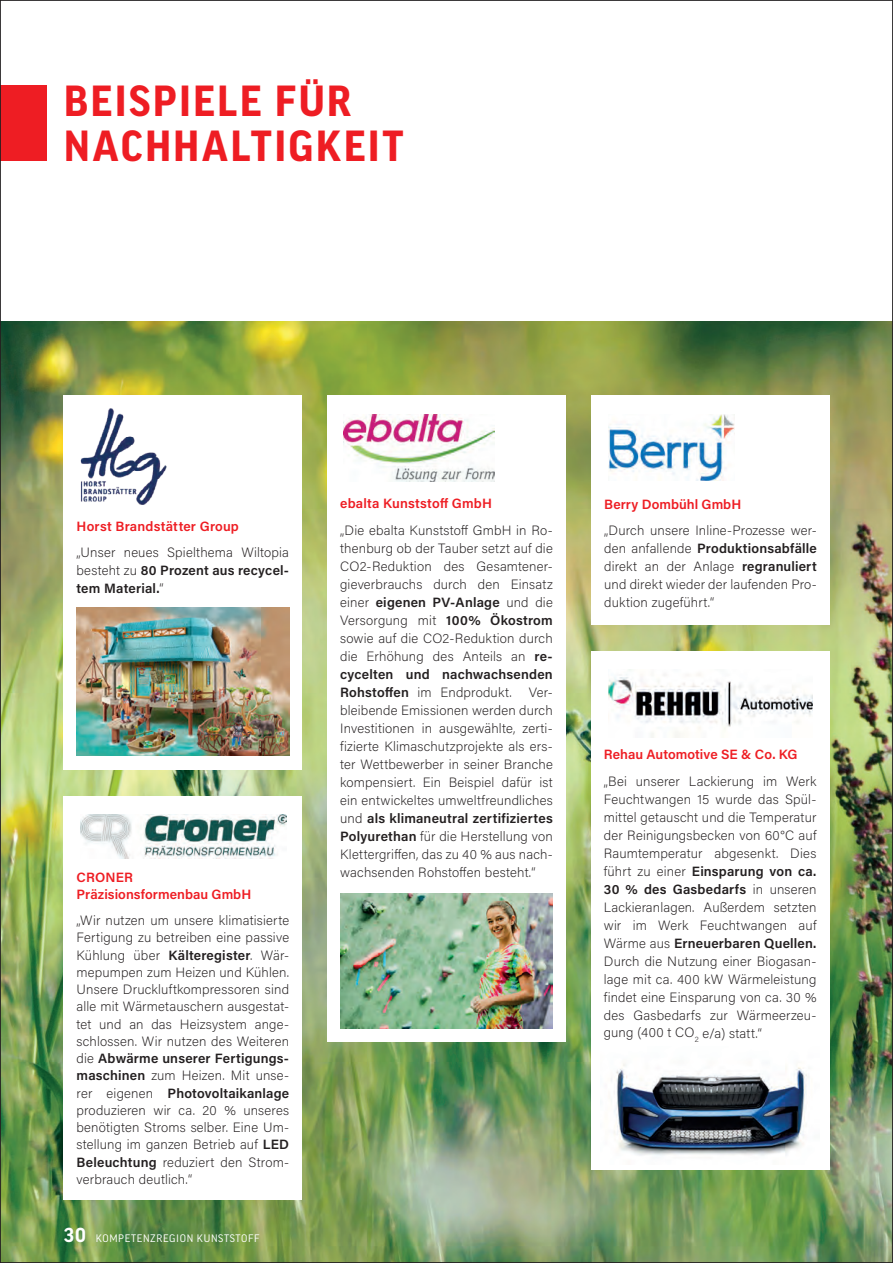
<style>
.page{position:relative;width:893px;height:1263px;background:#fff}
.page>*{position:absolute;margin:0;border:0;box-sizing:border-box;transform-origin:0 0}
.t1{font:700 42px/45px "Good Pro";letter-spacing:.05em;color:#ee1d23}
.t2{font:13.5px/18px "Acumin Variable Concept";letter-spacing:.015em;color:#231f20;text-align:justify}
.t3{font:13.5px/17.2px "Acumin Variable Concept";letter-spacing:.005em;color:#ee1d23}
.t4{font:10.5px "Good Pro";letter-spacing:.06em;color:#fff}
.s1{font-weight:700;font-size:19.5px}
</style>
<div class="page">
<img style="left:2px;top:321px;width:889px;height:940px">
<div style="left:0;top:85px;width:47px;height:76px;background:#ee1d23"></div>
<div style="left:591px;top:651px;width:238px;height:518px;background:#fff"></div>
<img style="left:614px;top:1063px;width:193px;height:93px">
<img style="left:608px;top:670px;width:204px;height:68px">
<div style="left:64px;top:395px;width:238px;height:375px;background:#fff"></div>
<img style="left:77px;top:607px;width:212px;height:148px">
<img style="left:80px;top:408px;width:87px;height:97px">
<div style="left:64px;top:796px;width:238px;height:403px;background:#fff"></div>
<img style="left:81px;top:814px;width:206px;height:44px">
<div style="left:327px;top:395px;width:239px;height:647px;background:#fff"></div>
<img style="left:343px;top:414px;width:152px;height:68px">
<img style="left:340px;top:893px;width:213px;height:135px">
<div style="left:591px;top:395px;width:238px;height:230px;background:#fff"></div>
<img style="left:609px;top:415px;width:126px;height:65px">
<h1 class="t1" style="left:64px;top:78px;width:341px">BEISPIELE FÜR<br>NACHHALTIGKEIT</h1>
<p class="t3" style="left:77px;top:517px;width:164px">Horst Brandstätter Group</p>
<p class="t2" style="left:77px;top:543px;width:214px">„Unser neues Spielthema Wiltopia besteht zu 80 Prozent aus recycel&shy;tem Material.“</p>
<p class="t3" style="left:77px;top:868px;width:176px">CRONER<br>Präzisionsformenbau GmbH</p>
<p class="t2" style="left:77px;top:911px;width:214px;line-height:17.2px">„Wir nutzen um unsere klimatisierte Fertigung zu betreiben eine passive Kühlung über Kälteregister. Wär&shy;mepumpen zum Heizen und Kühlen.<br>Unsere Druckluftkompressoren sind alle mit Wärmetauschern ausgestat&shy;tet und an das Heizsystem ange&shy;schlossen. Wir nutzen des Weiteren die Abwärme unserer Fertigungs&shy;maschinen zum Heizen. Mit unse&shy;rer eigenen Photovoltaikanlage produzieren wir ca. 20 % unseres benötigten Stroms selber. Eine Um&shy;stellung im ganzen Betrieb auf LED Beleuchtung reduziert den Strom&shy;verbrauch deutlich.“</p>
<p class="t4" style="left:64px;top:1232px;width:197px"><span class="s1">30</span> KOMPETENZREGION KUNSTSTOFF</p>
<p class="t3" style="left:340px;top:494px;width:153px">ebalta Kunststoff GmbH</p>
<p class="t2" style="left:340px;top:520px;width:214px">„Die ebalta Kunststoff GmbH in Ro&shy;thenburg ob der Tauber setzt auf die CO2-Reduktion des Gesamtener&shy;gieverbrauchs durch den Einsatz einer eigenen PV-Anlage und die Versorgung mit 100% Ökostrom sowie auf die CO2-Reduktion durch die Erhöhung des Anteils an re&shy;cycelten und nachwachsenden Rohstoffen im Endprodukt.</p>
<p class="t2" style="left:340px;top:682px;width:214px;text-indent:189px">Ver&shy;bleibende Emissionen werden durch Investitionen in ausgewählte, zerti&shy;fizierte Klimaschutzprojekte als ers&shy;ter Wettbewerber in seiner Branche kompensiert. Ein Beispiel dafür ist ein entwickeltes umweltfreundliches und als klimaneutral zertifiziertes Polyurethan für die Herstellung von Klettergriffen, das zu 40 % aus nach&shy;wachsenden Rohstoffen besteht.“</p>
<p class="t3" style="left:604px;top:495px;width:139px">Berry Dombühl GmbH</p>
<p class="t2" style="left:604px;top:521px;width:214px">„Durch unsere Inline-Prozesse wer&shy;den anfallende Produktionsabfälle direkt an der Anlage regranuliert und direkt wieder der laufenden Pro&shy;duktion zugeführt.“</p>
<p class="t3" style="left:604px;top:745px;width:195px">Rehau Automotive SE &amp; Co. KG</p>
<p class="t2" style="left:604px;top:771px;width:214px">„Bei unserer Lackierung im Werk Feuchtwangen 15 wurde das Spül&shy;mittel getauscht und die Temperatur der Reinigungsbecken von 60°C auf Raumtemperatur abgesenkt. Dies führt zu einer Einsparung von ca.<br>30 % des Gasbedarfs in unseren Lackieranlagen. Außerdem setzten wir im Werk Feuchtwangen auf Wärme aus Erneuerbaren Quellen.<br>Durch die Nutzung einer Biogasan&shy;lage mit ca. 400 kW Wärmeleistung findet eine Einsparung von ca. 30 % des Gasbedarfs zur Wärmeerzeu&shy;gung (400 t CO<sub>2</sub> e/a) statt.“</p>
</div>
